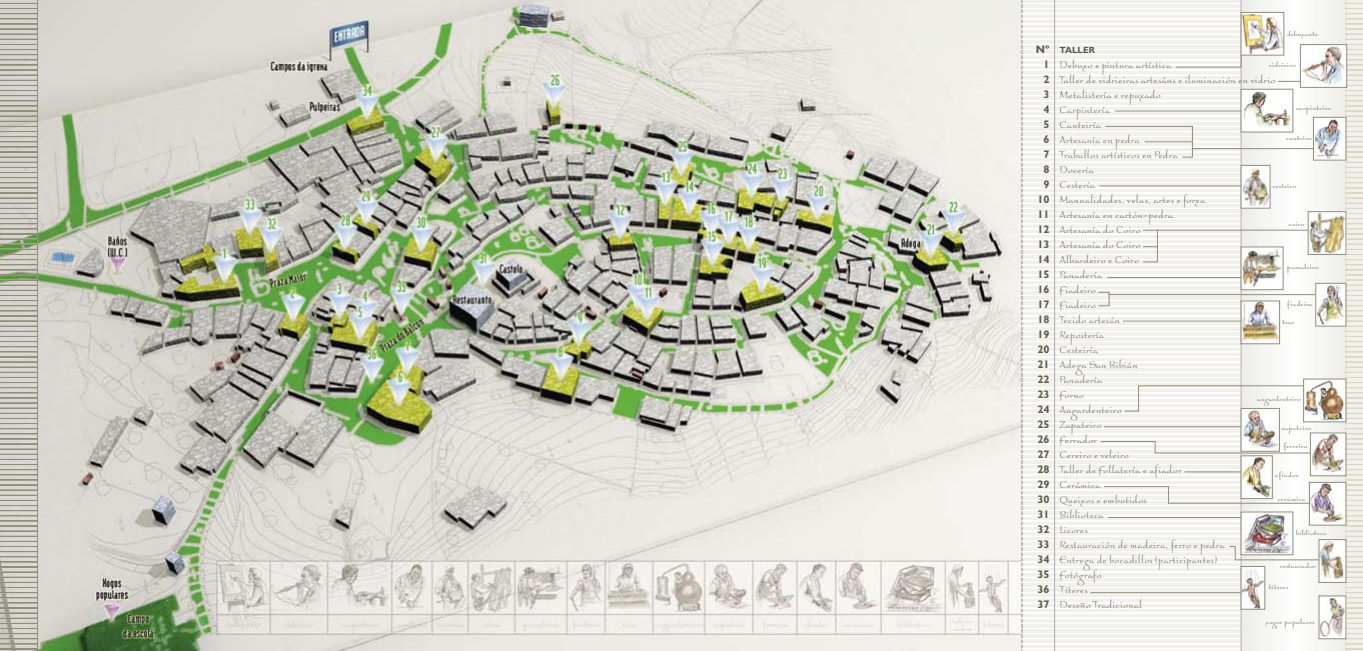
<style>
.page{position:relative;width:1363px;height:651px;background:#fff}
.page>*{position:absolute;margin:0;border:0;box-sizing:border-box;transform-origin:0 0}
.t1{font:700 11px/15px "Gill Sans";color:#585c4c;text-align:right}
.t2{font:300 10px/15px "Braganza ITC";color:#545849}
.t3{font:700 9px "Gill Sans";color:#565a4b}
.t4{font:6.5px "Braganza ITC";color:#918d7c}
</style>
<div class="page">
<img style="left:39px;top:0;width:982px;height:651px">
<svg style="left:1021px;top:0;width:218px;height:651px"></svg>
<hr style="left:1054px;top:0;width:1px;height:651px;background:#aaa">
<svg style="left:1089px;top:55px;width:150px;height:538px"></svg>
<svg style="left:0;top:0;width:39px;height:651px;background:#c1bfb4"></svg>
<svg style="left:1239px;top:0;width:124px;height:651px"></svg>
<p class="t4" style="left:1286px;top:30px;width:33px">debuxante</p>
<p class="t4" style="left:1268px;top:61px;width:29px">vidrieiro</p>
<p class="t4" style="left:1296px;top:104px;width:37px">carpinteiro</p>
<p class="t4" style="left:1286px;top:134px;width:27px">canteiro</p>
<p class="t1" style="left:1035px;top:42px;width:15px">Nº<br>1<br>2<br>3<br>4<br>5<br>6<br>7<br>8<br>9<br>10<br>11<br>12<br>13<br>14<br>15<br>16<br>17<br>18<br>19<br>20<br>21<br>22<br>23<br>24<br>25<br>26<br>27<br>28<br>29<br>30<br>31<br>32<br>33<br>34<br>35<br>36<br>37</p>
<p class="t3" style="left:1059px;top:45px;width:37px">TALLER</p>
<p class="t2" style="left:1059px;top:57px;width:217px">Debuxo e pintura artística<br>Taller de vidrieiras artesáns e iluminación en vidrio<br>Metalistería e repuxado<br>Carpintería<br>Canteiría<br>Artesanía en pedra<br>Traballos artísticos en Pedra<br>Docería<br>Cestería<br>Manualidades, velas, artes e forxa<br>Artesanía en cartón-pedra<br>Artesanía do Coiro<br>Artesanía do Coiro<br>Albardeiro e Coiro<br>Panadería<br>Fiadeiro<br>Fiadeiro<br>Tecido artesán<br>Repostería<br>Cesteiría<br>Adega San Bibián<br>Panadería<br>Forno<br>Augardenteiro<br>Zapateiro<br>Ferrador<br>Cereiro e veleiro<br>Taller de Follatería e afiador<br>Cerámica<br>Queixos e embutidos<br>Biblioteca<br>Licores<br>Restauración de madeira, ferro e pedra<br>Entrega de bocadillos (participantes)<br>Fotógrafo<br>Títeres<br>Deseño Tradicional</p>
<p class="t4" style="left:1272px;top:182px;width:25px">cesteiro</p>
<p class="t4" style="left:1288px;top:220px;width:17px">coiro</p>
<p class="t4" style="left:1286px;top:263px;width:33px">panadeiro</p>
<p class="t4" style="left:1287px;top:300px;width:27px">fiadeira</p>
<p class="t4" style="left:1282px;top:318px;width:14px">tear</p>
<p class="t4" style="left:1257px;top:395px;width:45px">augardenteiro</p>
<p class="t4" style="left:1281px;top:423px;width:31px">zapateiro</p>
<p class="t4" style="left:1283px;top:441px;width:25px">ferreiro</p>
<p class="t4" style="left:1274px;top:471px;width:26px">afiador</p>
<p class="t4" style="left:1277px;top:494px;width:29px">cerámica</p>
<p class="t4" style="left:1295px;top:528px;width:33px">biblioteca</p>
<p class="t4" style="left:1279px;top:562px;width:38px">restaurador</p>
<p class="t4" style="left:1268px;top:583px;width:21px">títeres</p>
<p class="t4" style="left:1265px;top:618px;width:50px">xogos populares</p>
</div>
